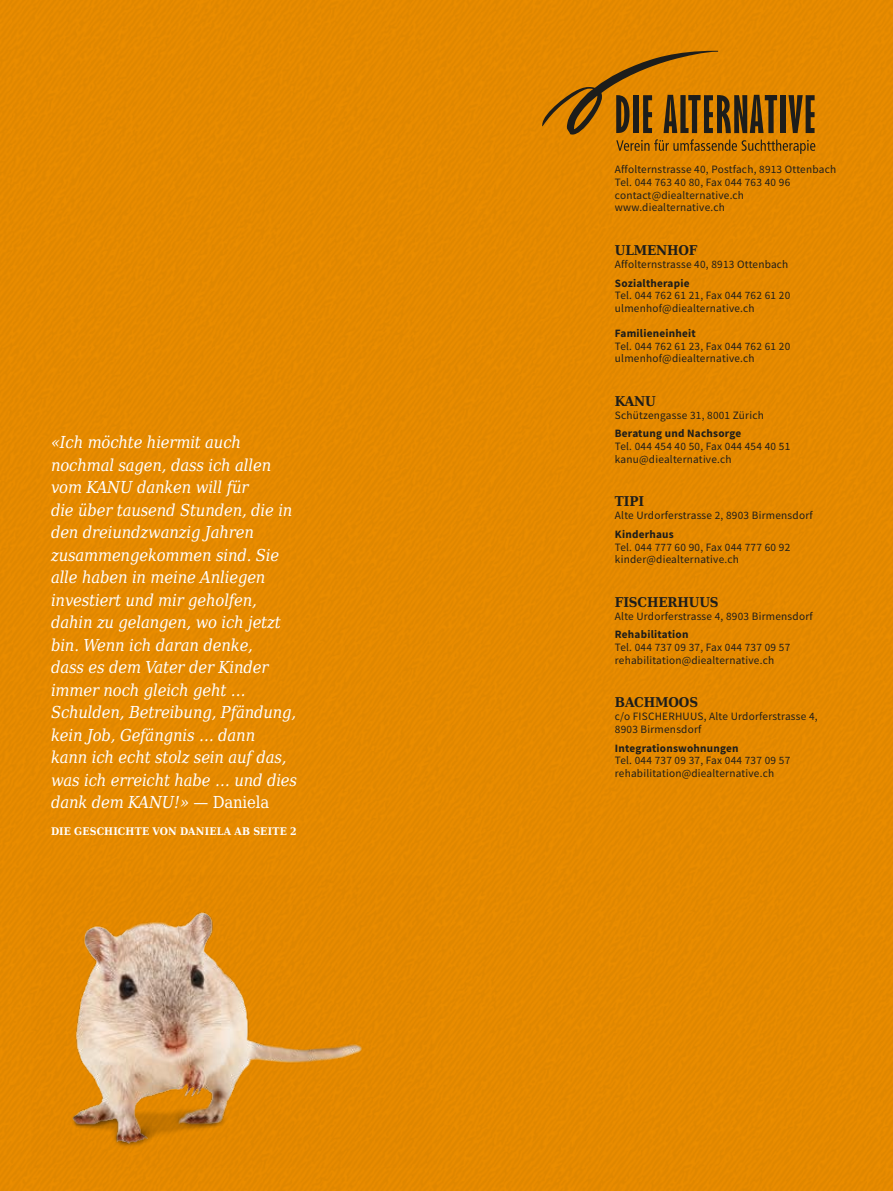
<style>
.page{position:relative;width:893px;height:1191px;background:#e48900}
.page>*{position:absolute;margin:0;border:0;box-sizing:border-box;transform-origin:0 0}
.t1{font:italic 16.5px/22.5px "DejaVu Serif Condensed";letter-spacing:-.01em;color:#fff}
.t2{font:700 13.5px "DejaVu Serif Condensed";letter-spacing:-.01em;color:#1d1d1b}
.t3{font:11.25px/12.8px "Source Sans Pro";letter-spacing:.02em;color:#1d1d1b}
.t4{font:700 11.25px "Source Sans Pro";letter-spacing:.02em;color:#1d1d1b}
.t5{font:700 10.5px "DejaVu Serif Condensed";letter-spacing:.015em;color:#fff}
.s1{font-style:normal}
</style>
<div class="page">
<svg style="left:542px;top:51px;width:273px;height:103px;background:#b67006"></svg>
<img style="left:32px;top:876px;width:400px;height:291px">
<p class="t1" style="left:51px;top:431px;width:248px">«Ich möchte hiermit auch nochmal sagen, dass ich allen vom KANU danken will für<br>die über tausend Stunden, die in den dreiundzwanzig Jahren zusammengekommen sind. Sie alle haben in meine Anliegen investiert und mir geholfen, dahin zu gelangen, wo ich jetzt bin. Wenn ich daran denke,<br>dass es dem Vater der Kinder immer noch gleich geht …<br>Schulden, Betreibung, Pfändung, kein Job, Gefängnis … dann<br>kann ich echt stolz sein auf das, was ich erreicht habe … und dies dank dem KANU!» <span class="s1">— Daniela</span></p>
<p class="t5" style="left:51px;top:823px;width:247px">DIE GESCHICHTE VON DANIELA AB SEITE 2</p>
<p class="t3" style="left:615px;top:163px;width:223px">Affolternstrasse 40, Postfach, 8913 Ottenbach Tel. 044 763 40 80, Fax 044 763 40 96 contact@diealternative.ch www.diealternative.ch</p>
<p class="t2" style="left:615px;top:239px;width:84px">ULMENHOF</p>
<p class="t3" style="left:615px;top:258px;width:175px">Affolternstrasse 40, 8913 Ottenbach</p>
<p class="t4" style="left:615px;top:275px;width:76px">Sozialtherapie</p>
<p class="t3" style="left:615px;top:289px;width:177px">Tel. 044 762 61 21, Fax 044 762 61 20 ulmenhof@diealternative.ch</p>
<p class="t4" style="left:615px;top:325px;width:82px">Familieneinheit</p>
<p class="t3" style="left:615px;top:339px;width:177px">Tel. 044 762 61 23, Fax 044 762 61 20 ulmenhof@diealternative.ch</p>
<p class="t2" style="left:615px;top:390px;width:42px">KANU</p>
<p class="t3" style="left:615px;top:408px;width:150px">Schützengasse 31, 8001 Zürich</p>
<p class="t4" style="left:615px;top:426px;width:128px">Beratung und Nachsorge</p>
<p class="t3" style="left:615px;top:440px;width:177px">Tel. 044 454 40 50, Fax 044 454 40 51 kanu@diealternative.ch</p>
<p class="t2" style="left:615px;top:491px;width:31px">TIPI</p>
<p class="t3" style="left:615px;top:509px;width:199px">Alte Urdorferstrasse 2, 8903 Birmensdorf</p>
<p class="t4" style="left:615px;top:526px;width:60px">Kinderhaus</p>
<p class="t3" style="left:615px;top:540px;width:177px">Tel. 044 777 60 90, Fax 044 777 60 92 kinder@diealternative.ch</p>
<p class="t2" style="left:615px;top:591px;width:105px">FISCHERHUUS</p>
<p class="t3" style="left:615px;top:609px;width:199px">Alte Urdorferstrasse 4, 8903 Birmensdorf</p>
<p class="t4" style="left:615px;top:627px;width:75px">Rehabilitation</p>
<p class="t3" style="left:615px;top:641px;width:177px">Tel. 044 737 09 37, Fax 044 737 09 57 rehabilitation@diealternative.ch</p>
<p class="t2" style="left:615px;top:692px;width:85px">BACHMOOS</p>
<p class="t3" style="left:615px;top:710px;width:204px">c/o FISCHERHUUS, Alte Urdorferstrasse 4,<br>8903 Birmensdorf</p>
<p class="t4" style="left:615px;top:740px;width:125px">Integrationswohnungen</p>
<p class="t3" style="left:615px;top:754px;width:177px">Tel. 044 737 09 37, Fax 044 737 09 57 rehabilitation@diealternative.ch</p>
</div>
